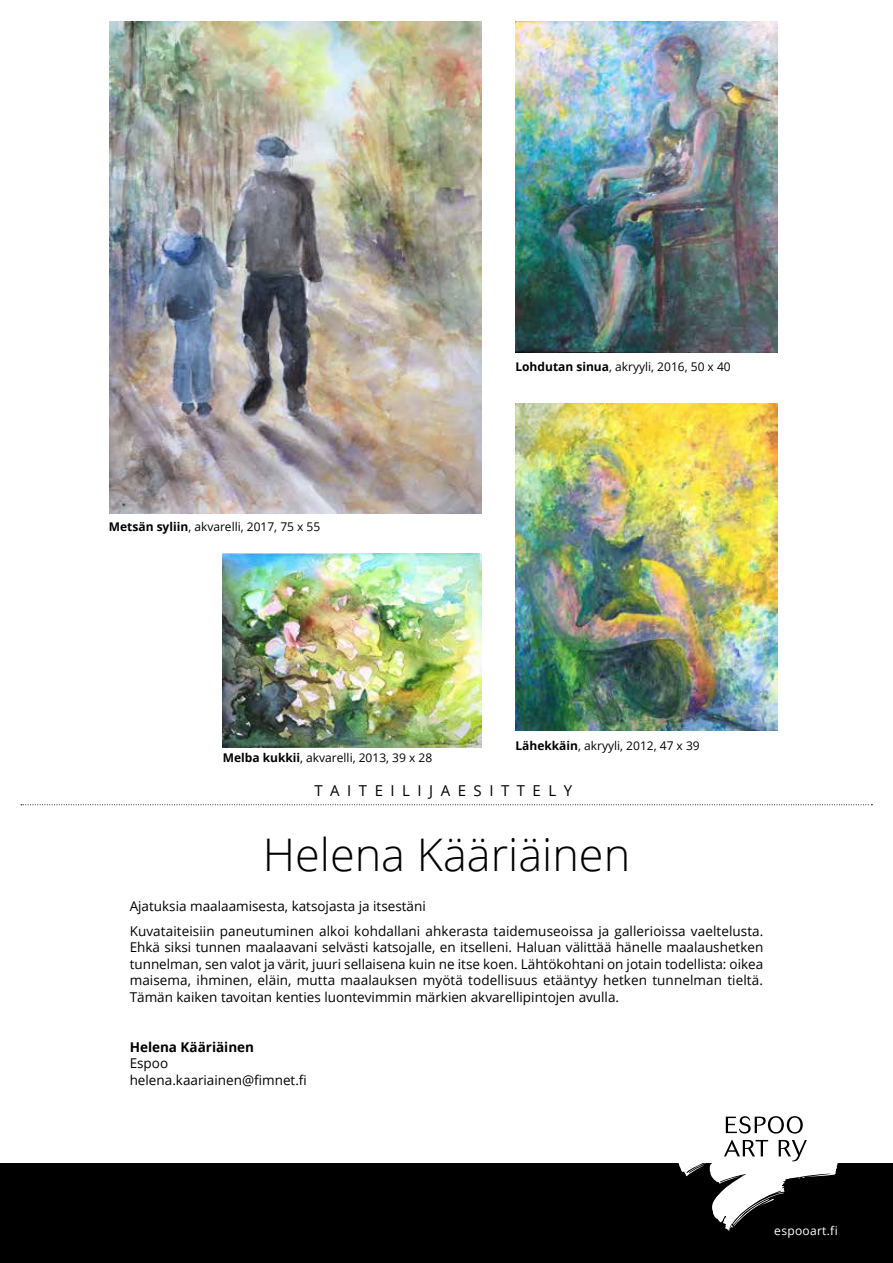
<style>
.page{position:relative;width:893px;height:1263px;background:#fff}
.page>*{position:absolute;margin:0;border:0;box-sizing:border-box;transform-origin:0 0}
.t1{font:300 45px "Open Sans";color:#000}
.t2{font:15px "Open Sans";letter-spacing:.5em;color:#000}
.t3{font:13.5px/16.5px "Open Sans";color:#000}
.t4{font:700 13.5px "Open Sans";color:#000}
.t5{font:12px "Open Sans";color:#000}
.t6{font:12px "Open Sans";letter-spacing:.025em;color:#fff}
.s1{font-weight:700}
</style>
<div class="page">
<div style="left:0;top:1164px;width:892px;height:99px;background:#000"></div>
<svg style="left:678px;top:1116px;width:202px;height:115px"></svg>
<svg style="left:21px;top:804px;width:851px;height:1px"></svg>
<img style="left:109px;top:21px;width:372px;height:493px">
<img style="left:515px;top:403px;width:263px;height:327px">
<img style="left:223px;top:553px;width:258px;height:194px">
<img style="left:515px;top:22px;width:263px;height:330px">
<p class="t5" style="left:109px;top:518px;width:213px"><span class="s1">Metsän syliin</span>, akvarelli, 2017, 75 x 55</p>
<p class="t5" style="left:515px;top:358px;width:217px"><span class="s1">Lohdutan sinua</span>, akryyli, 2016, 50 x 40</p>
<p class="t5" style="left:223px;top:750px;width:211px"><span class="s1">Melba kukkii</span>, akvarelli, 2013, 39 x 28</p>
<p class="t5" style="left:515px;top:738px;width:186px"><span class="s1">Lähekkäin</span>, akryyli, 2012, 47 x 39</p>
<p class="t2" style="left:314px;top:780px;width:259px">TAITEILIJAESITTELY</p>
<h1 class="t1" style="left:263px;top:824px;width:369px">Helena Kääriäinen</h1>
<p class="t3" style="left:130px;top:893px;width:635px;line-height:25px">Ajatuksia maalaamisesta, katsojasta ja itsestäni<br>Kuvataiteisiin paneutuminen alkoi kohdallani ahkerasta taidemuseoissa ja gallerioissa vaeltelusta.</p>
<p class="t3" style="left:130px;top:939px;width:635px;text-align:justify">Ehkä siksi tunnen maalaavani selvästi katsojalle, en itselleni. Haluan välittää hänelle maalaushetken tunnelman, sen valot ja värit, juuri sellaisena kuin ne itse koen. Lähtökohtani on jotain todellista: oikea maisema, ihminen, eläin, mutta maalauksen myötä todellisuus etääntyy hetken tunnelman tieltä.<br>Tämän kaiken tavoitan kenties luontevimmin märkien akvarellipintojen avulla.</p>
<p class="t4" style="left:130px;top:1037px;width:126px">Helena Kääriäinen</p>
<p class="t3" style="left:130px;top:1055px;width:179px">Espoo helena.kaariainen@fimnet.fi</p>
<p class="t6" style="left:774px;top:1222px;width:65px">espooart.fi</p>
</div>
